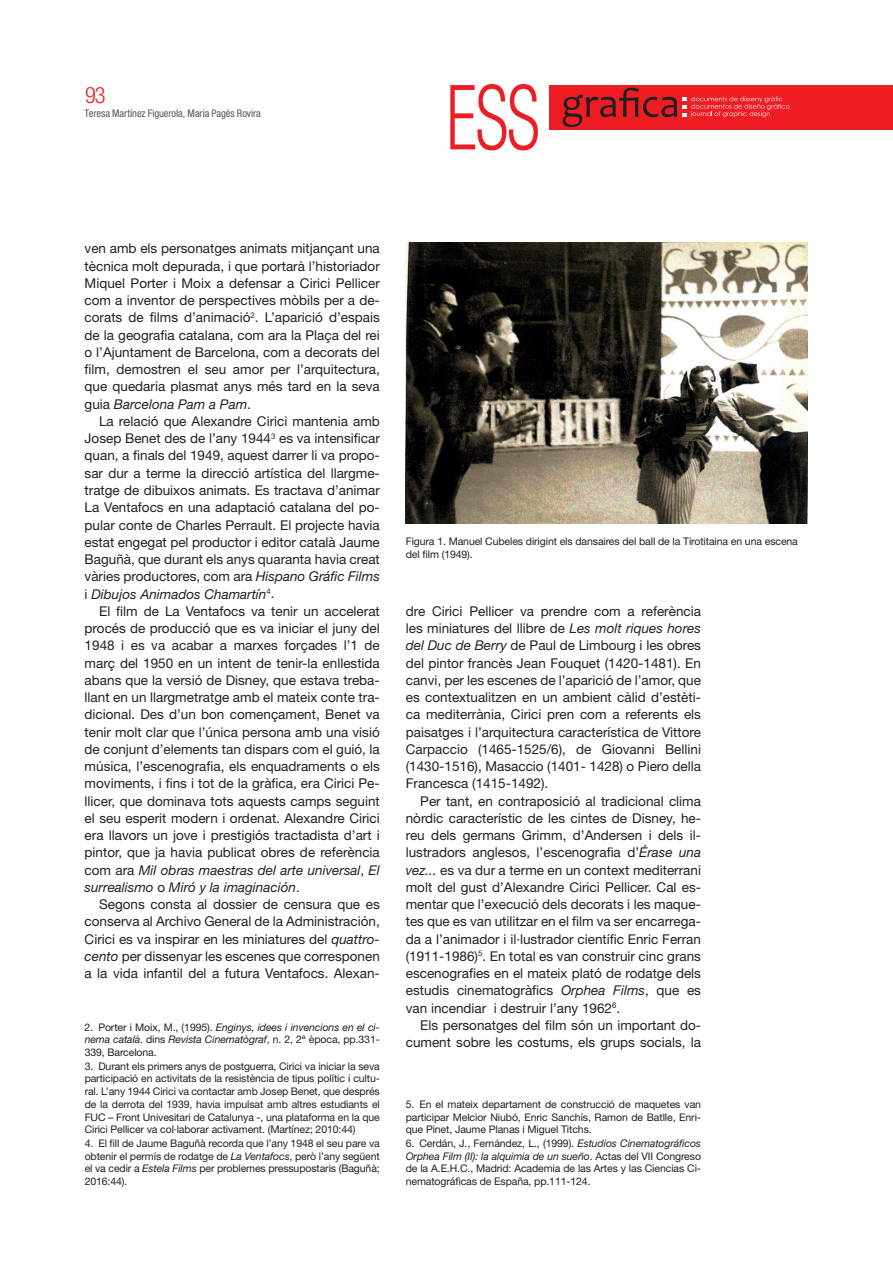
<style>
.page{position:relative;width:893px;height:1263px;background:#fff}
.page>*{position:absolute;margin:0;border:0;box-sizing:border-box;transform-origin:0 0}
.t1{font:300 condensed 90px "Helvetica Neue";color:#ee1d23;scale:.76 1}
.t2{font:300 condensed 22.5px "Helvetica Neue";color:#ee1d23}
.t3{font:13.5px/17.2px "Helvetica Neue";color:#231f20;text-align:justify}
.t4{font:10.5px/12.8px "Helvetica Neue";letter-spacing:-.01em;color:#231f20;text-align:justify}
.t5{font:condensed 10.5px "Helvetica Neue";letter-spacing:-.005em;color:#57585a}
.s1{font-style:italic}
</style>
<div class="page">
<div style="left:549px;top:85px;width:344px;height:44px;background:#ee1d23"></div>
<svg style="left:563px;top:88px;width:226px;height:39px"></svg>
<img style="left:406px;top:242px;width:402px;height:282px">
<h2 class="t2" style="left:85px;top:82px;width:22px">93</h2>
<p class="t5" style="left:85px;top:107px;width:178px">Teresa Martínez Figuerola, Maria Pagès Rovira</p>
<h1 class="t1" style="left:446px;top:66px;width:124px">ESS</h1>
<p class="t3" style="left:85px;top:240px;width:297px">ven amb els personatges animats mitjançant una tècnica molt depurada, i que portarà l’historiador Miquel Porter i Moix a defensar a Cirici Pellicer com a inventor de perspectives mòbils per a de&shy;corats de films d’animació<sup>2</sup>. L’aparició d’espais de la geografia catalana, com ara la Plaça del rei o l’Ajuntament de Barcelona, com a decorats del film, demostren el seu amor per l’arquitectura, que quedaria plasmat anys més tard en la seva guia <span class="s1">Barcelona Pam a Pam</span>.</p>
<p class="t3" style="left:85px;top:412px;width:297px;text-indent:14px">La relació que Alexandre Cirici mantenia amb Josep Benet des de l’any 1944<sup>3</sup> es va intensificar quan, a finals del 1949, aquest darrer li va propo&shy;sar dur a terme la direcció artística del llargme&shy;tratge de dibuixos animats. Es tractava d’animar La Ventafocs en una adaptació catalana del po&shy;pular conte de Charles Perrault. El projecte havia estat engegat pel productor i editor català Jaume Baguñà, que durant els anys quaranta havia creat vàries productores, com ara <span class="s1">Hispano Gráfic Films </span>i <span class="s1">Dibujos Animados Chamartín</span><sup>4</sup>.</p>
<p class="t3" style="left:85px;top:602px;width:297px;text-indent:14px">El film de La Ventafocs va tenir un accelerat procés de producció que es va iniciar el juny del 1948 i es va acabar a marxes forçades l’1 de març del 1950 en un intent de tenir-la enllestida abans que la versió de Disney, que estava treba&shy;llant en un llargmetratge amb el mateix conte tra&shy;dicional. Des d’un bon començament, Benet va tenir molt clar que l’única persona amb una visió de conjunt d’elements tan dispars com el guió, la música, l’escenografia, els enquadraments o els moviments, i fins i tot de la gràfica, era Cirici Pe&shy;llicer, que dominava tots aquests camps seguint el seu esperit modern i ordenat. Alexandre Cirici era llavors un jove i prestigiós tractadista d’art i pintor, que ja havia publicat obres de referència com ara <span class="s1">Mil obras maestras del arte universal</span>, <span class="s1">El surrealismo</span> o <span class="s1">Miró y la imaginación</span>.</p>
<p class="t3" style="left:85px;top:895px;width:297px;text-indent:14px">Segons consta al dossier de censura que es conserva al Archivo General de la Administración, Cirici es va inspirar en les miniatures del <span class="s1">quattro&shy;cento</span> per dissenyar les escenes que corresponen a la vida infantil del a futura Ventafocs. Alexan-</p>
<p class="t4" style="left:85px;top:1020px;width:297px">2. Porter i Moix, M., (1995). <span class="s1">Enginys, idees i invencions en el ci&shy;nema català</span>. dins <span class="s1">Revista Cinematògraf</span>, n. 2, 2ª època, pp.331- 339, Barcelona.</p>
<p class="t4" style="left:85px;top:1059px;width:297px">3. Durant els primers anys de postguerra, Cirici va iniciar la seva participació en activitats de la resistència de tipus polític i cultu&shy;ral. L’any 1944 Cirici va contactar amb Josep Benet, que després de la derrota del 1939, havia impulsat amb altres estudiants el FUC – Front Univesitari de Catalunya -, una plataforma en la que Cirici Pellicer va col·laborar activament. (Martínez; 2010:44)</p>
<p class="t4" style="left:85px;top:1136px;width:297px">4. El fill de Jaume Baguñà recorda que l’any 1948 el seu pare va obtenir el permís de rodatge de <span class="s1">La Ventafocs</span>, però l’any següent el va cedir a <span class="s1">Estela Films</span> per problemes pressupostaris (Baguñà; 2016:44).</p>
<p class="t4" style="left:406px;top:534px;width:394px;line-height:13.5px">Figura 1. Manuel Cubeles dirigint els dansaires del ball de la Tirotitaina en una escena del film (1949).</p>
<p class="t3" style="left:406px;top:602px;width:297px">dre Cirici Pellicer va prendre com a referència les miniatures del llibre de <span class="s1">Les molt riques hores del Duc de Berry</span> de Paul de Limbourg i les obres del pintor francès Jean Fouquet (1420-1481). En canvi, per les escenes de l’aparició de l’amor, que es contextualitzen en un ambient càlid d’estèti&shy;ca mediterrània, Cirici pren com a referents els paisatges i l’arquitectura característica de Vittore Carpaccio (1465-1525/6), de Giovanni Bellini (1430-1516), Masaccio (1401- 1428) o Piero della Francesca (1415-1492).</p>
<p class="t3" style="left:406px;top:792px;width:297px;text-indent:14px">Per tant, en contraposició al tradicional clima nòrdic característic de les cintes de Disney, he&shy;reu dels germans Grimm, d’Andersen i dels il· lustradors anglesos, l’escenografia d’<span class="s1">Érase una vez...</span> es va dur a terme en un context mediterrani molt del gust d’Alexandre Cirici Pellicer. Cal es&shy;mentar que l’execució dels decorats i les maque&shy;tes que es van utilitzar en el film va ser encarrega&shy;da a l’animador i il·lustrador científic Enric Ferran (1911-1986)<sup>5</sup>. En total es van construir cinc grans escenografies en el mateix plató de rodatge dels estudis cinematogràfics <span class="s1">Orphea Films</span>, que es van incendiar i destruir l’any 1962<sup>6</sup>.</p>
<p class="t3" style="left:406px;top:1016px;width:297px;text-align:right">Els personatges del film són un important do&shy;cument sobre les costums, els grups socials, la</p>
<p class="t4" style="left:406px;top:1097px;width:297px">5. En el mateix departament de construcció de maquetes van participar Melcior Niubó, Enric Sanchís, Ramon de Batlle, Enri&shy;que Pinet, Jaume Planas i Miguel Titchs.</p>
<p class="t4" style="left:406px;top:1136px;width:297px">6. Cerdán, J., Fernández, L., (1999). <span class="s1">Estudios Cinematográficos Orphea Film (II): la alquimia de un sueño</span>. Actas del VII Congreso de la A.E.H.C., Madrid: Academia de las Artes y las Ciencias Ci&shy;nematográficas de España, pp.111-124.</p>
</div>
